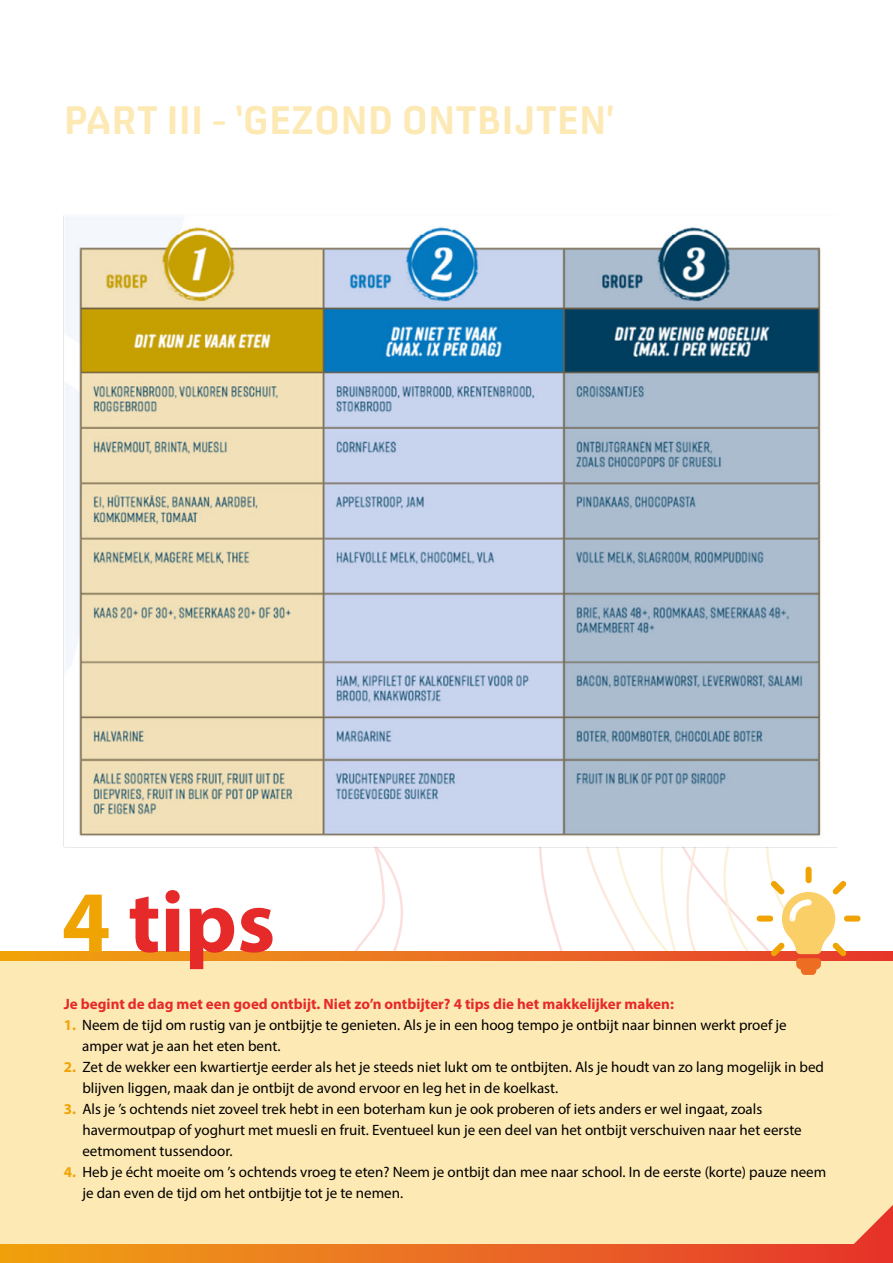
<style>
.page{position:relative;width:893px;height:1263px;background:#fff}
.page>*{position:absolute;margin:0;border:0;box-sizing:border-box;transform-origin:0 0}
.t1{font:700 37.5px "Milibus Rg";color:#fde9b4}
.t2{font:15px/21px "Myriad Pro";color:#000}
.t3{font:700 15px "Myriad Pro";color:#e62a29}
.s1{font-weight:700;color:#f0a404}
</style>
<div class="page">
<svg style="left:0;top:1244px;width:339px;height:19px;background:#ed8e17"></svg>
<div style="left:0;top:960px;width:893px;height:284px;background:#fde9b4"></div>
<img style="left:64px;top:217px;width:757px;height:631px">
<svg style="left:0;top:951px;width:339px;height:9px;background:#ee9313"></svg>
<svg style="left:64px;top:895px;width:45px;height:57px"></svg>
<svg style="left:130px;top:890px;width:143px;height:79px"></svg>
<svg style="left:339px;top:842px;width:554px;height:421px"></svg>
<p class="t1" style="left:64px;top:97px;width:552px">PART III - ‘GEZOND ONTBIJTEN’</p>
<p class="t3" style="left:64px;top:994px;width:612px">Je begint de dag met een goed ontbijt. Niet zo’n ontbijter? 4 tips die het makkelijker maken:</p>
<p class="t2" style="left:82px;top:1015px;width:706px;text-indent:-18px"><span class="s1">1.</span> Neem de tijd om rustig van je ontbijtje te genieten. Als je in een hoog tempo je ontbijt naar binnen werkt proef je amper wat je aan het eten bent.</p>
<p class="t2" style="left:82px;top:1057px;width:743px;text-indent:-19px"><span class="s1">2.</span> Zet de wekker een kwartiertje eerder als het je steeds niet lukt om te ontbijten. Als je houdt van zo lang mogelijk in bed blijven liggen, maak dan je ontbijt de avond ervoor en leg het in de koelkast.</p>
<p class="t2" style="left:82px;top:1099px;width:721px;text-indent:-19px"><span class="s1">3.</span> Als je ’s ochtends niet zoveel trek hebt in een boterham kun je ook proberen of iets anders er wel ingaat, zoals havermoutpap of yoghurt met muesli en fruit. Eventueel kun je een deel van het ontbijt verschuiven naar het eerste eetmoment tussendoor.</p>
<p class="t2" style="left:82px;top:1162px;width:745px;text-indent:-19px"><span class="s1">4.</span> Heb je écht moeite om ’s ochtends vroeg te eten? Neem je ontbijt dan mee naar school. In de eerste (korte) pauze neem je dan even de tijd om het ontbijtje tot je te nemen.</p>
</div>
